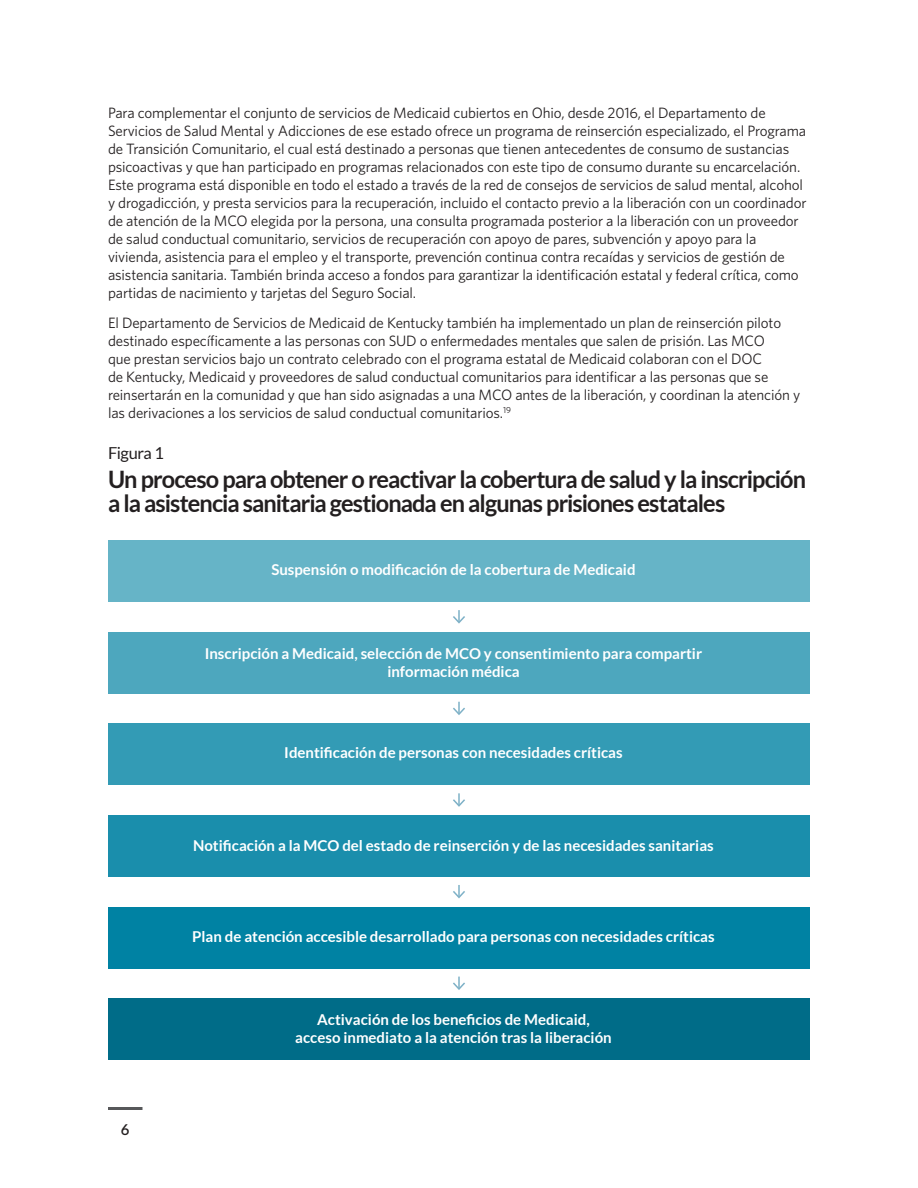
<style>
.page{position:relative;width:918px;height:1188px;background:#fff}
.page>*{position:absolute;margin:0;border:0;box-sizing:border-box;transform-origin:0 0}
.t1{font:700 24px/24px "Lato";letter-spacing:-.04em;color:#231f20}
.t2{font:16.5px "Lato";letter-spacing:-.03em;color:#231f20}
.t3{font:15px/18px "Whitney";letter-spacing:-.01em;color:#231f20}
.t4{font:700 15px/18px "Lato";color:#fff;text-align:center}
.t5{font:600 15px "Lato";color:#231f20}
</style>
<div class="page">
<hr style="left:108px;top:1107px;width:34px;height:3px;background:#57585a">
<div style="left:108px;top:724px;width:702px;height:61px;background:#339bb5"></div>
<div style="left:108px;top:999px;width:702px;height:61px;background:#006c88"></div>
<svg style="left:453px;top:610px;width:12px;height:14px"></svg>
<svg style="left:453px;top:702px;width:12px;height:13px"></svg>
<svg style="left:453px;top:793px;width:12px;height:14px"></svg>
<svg style="left:453px;top:885px;width:12px;height:13px"></svg>
<svg style="left:453px;top:977px;width:12px;height:13px"></svg>
<div style="left:108px;top:541px;width:702px;height:61px;background:#66b4c7"></div>
<div style="left:108px;top:632px;width:702px;height:61px;background:#4da7be"></div>
<div style="left:108px;top:816px;width:702px;height:61px;background:#1a8eac"></div>
<div style="left:108px;top:907px;width:702px;height:61px;background:#0082a3"></div>
<p class="t3" style="left:108px;top:103px;width:700px">Para complementar el conjunto de servicios de Medicaid cubiertos en Ohio, desde 2016, el Departamento de Servicios de Salud Mental y Adicciones de ese estado ofrece un programa de reinserción especializado, el Programa de Transición Comunitario, el cual está destinado a personas que tienen antecedentes de consumo de sustancias psicoactivas y que han participado en programas relacionados con este tipo de consumo durante su encarcelación.<br>Este programa está disponible en todo el estado a través de la red de consejos de servicios de salud mental, alcohol y drogadicción, y presta servicios para la recuperación, incluido el contacto previo a la liberación con un coordinador de atención de la MCO elegida por la persona, una consulta programada posterior a la liberación con un proveedor de salud conductual comunitario, servicios de recuperación con apoyo de pares, subvención y apoyo para la vivienda, asistencia para el empleo y el transporte, prevención continua contra recaídas y servicios de gestión de asistencia sanitaria. También brinda acceso a fondos para garantizar la identificación estatal y federal crítica, como partidas de nacimiento y tarjetas del Seguro Social.</p>
<p class="t3" style="left:108px;top:313px;width:694px">El Departamento de Servicios de Medicaid de Kentucky también ha implementado un plan de reinserción piloto destinado específicamente a las personas con SUD o enfermedades mentales que salen de prisión. Las MCO<br>que prestan servicios bajo un contrato celebrado con el programa estatal de Medicaid colaboran con el DOC<br>de Kentucky, Medicaid y proveedores de salud conductual comunitarios para identificar a las personas que se reinsertarán en la comunidad y que han sido asignadas a una MCO antes de la liberación, y coordinan la atención y las derivaciones a los servicios de salud conductual comunitarios.<sup>19</sup></p>
<p class="t2" style="left:108px;top:444px;width:58px">Figura 1</p>
<h1 class="t1" style="left:108px;top:467px;width:700px">Un proceso para obtener o reactivar la cobertura de salud y la inscripción a la asistencia sanitaria gestionada en algunas prisiones estatales</h1>
<p class="t4" style="left:271px;top:560px;width:366px">Suspensión o modificación de la cobertura de Medicaid</p>
<p class="t4" style="left:205px;top:644px;width:499px">Inscripción a Medicaid, selección de MCO y consentimiento para compartir información médica</p>
<p class="t4" style="left:284px;top:743px;width:340px">Identificación de personas con necesidades críticas</p>
<p class="t4" style="left:193px;top:836px;width:522px">Notificación a la MCO del estado de reinserción y de las necesidades sanitarias</p>
<p class="t4" style="left:192px;top:928px;width:524px">Plan de atención accesible desarrollado para personas con necesidades críticas</p>
<p class="t5" style="left:121px;top:1119px;width:10px">6</p>
<p class="t4" style="left:295px;top:1010px;width:318px">Activación de los beneficios de Medicaid, acceso inmediato a la atención tras la liberación</p>
</div>
